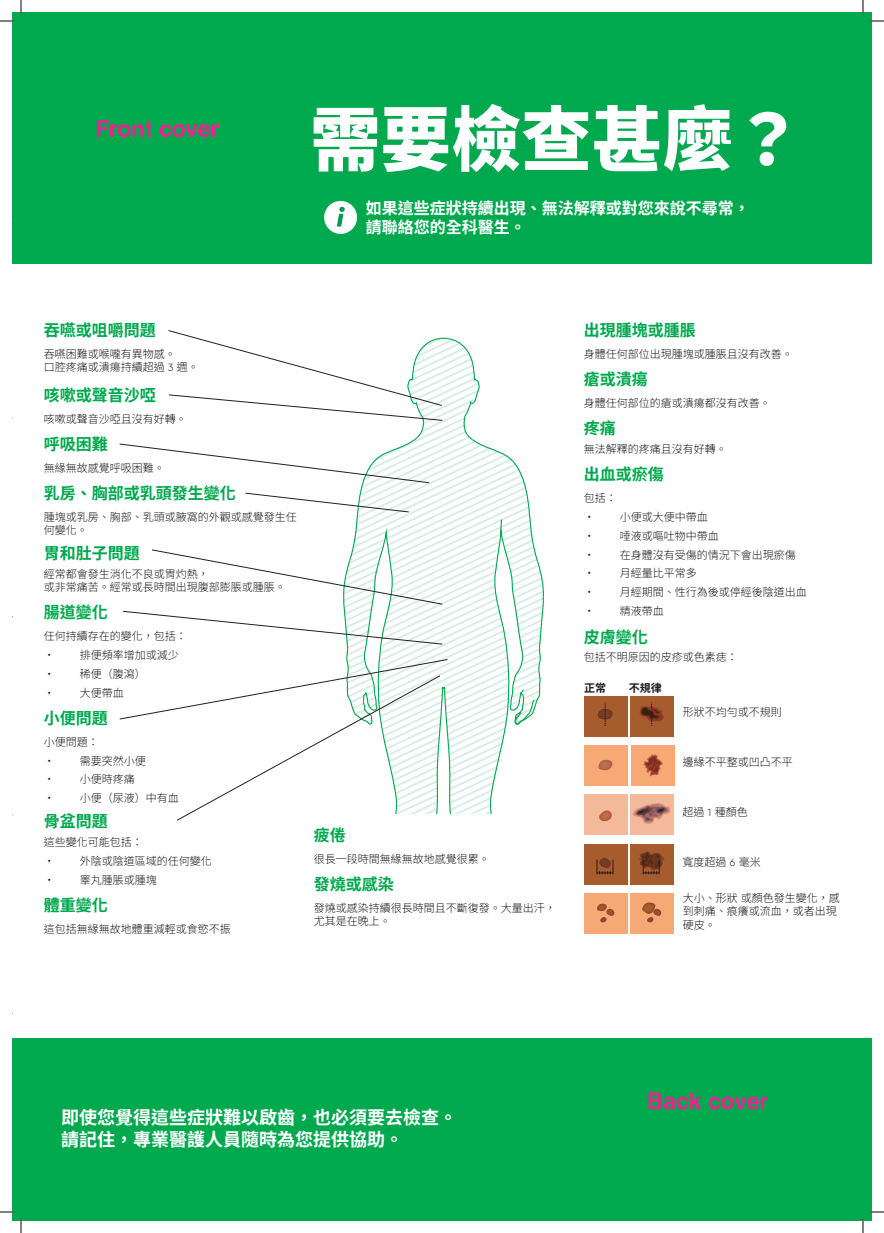
<style>
.page{position:relative;width:884px;height:1233px;background:#fff}
.page>*{position:absolute;margin:0;border:0;box-sizing:border-box;transform-origin:0 0}
.t1{font:900 70.3px "Noto Sans TC";color:#fff}
.t2{font:700 18px/21.6px "Noto Sans TC";color:#fff}
.t3{font:700 16px "Noto Sans TC";color:#00a94e}
.t4{font:700 16px/19.2px "Noto Sans TC";color:#fff}
.t5{font:300 11px/13.2px "Noto Sans TC";color:#231f20}
.t6{font:700 11px "Noto Sans TC";color:#231f20}
.s1{font-family:"Cera Pro Macmillan"}
</style>
<div class="page">
<div style="left:12px;top:12px;width:859px;height:252px;background:#00a94e"></div>
<div style="left:12px;top:1038px;width:859px;height:182px;background:#00a94e"></div>
<svg style="left:97px;top:120px;width:122px;height:17px"></svg>
<svg style="left:649px;top:1092px;width:119px;height:17px"></svg>
<div style="left:324px;top:201px;width:33px;height:33px;background:#fff;border-radius:50%"></div>
<svg style="left:337px;top:207px;width:8px;height:19px"></svg>
<div style="left:630px;top:696px;width:44px;height:41px;background:#a75c2e"></div>
<svg style="left:640px;top:702px;width:24px;height:24px"></svg>
<div style="left:584px;top:696px;width:44px;height:41px;background:#a75c2e"></div>
<svg style="left:598px;top:702px;width:15px;height:24px"></svg>
<div style="left:631px;top:745px;width:43px;height:41px;background:#f6a975"></div>
<svg style="left:643px;top:754px;width:20px;height:22px"></svg>
<div style="left:585px;top:745px;width:43px;height:41px;background:#f6a975"></div>
<svg style="left:598px;top:759px;width:15px;height:11px"></svg>
<div style="left:630px;top:794px;width:44px;height:41px;background:#f3b99a"></div>
<svg style="left:632px;top:803px;width:39px;height:21px"></svg>
<div style="left:584px;top:794px;width:43px;height:41px;background:#f3b99a"></div>
<svg style="left:599px;top:810px;width:13px;height:12px"></svg>
<div style="left:630px;top:844px;width:44px;height:40px;background:#a75c2e"></div>
<svg style="left:638px;top:851px;width:26px;height:23px"></svg>
<div style="left:584px;top:844px;width:43px;height:40px;background:#a75c2e"></div>
<svg style="left:597px;top:858px;width:17px;height:16px"></svg>
<div style="left:630px;top:892px;width:44px;height:41px;background:#f6a975"></div>
<svg style="left:642px;top:902px;width:19px;height:21px"></svg>
<div style="left:584px;top:892px;width:43px;height:41px;background:#f6a975"></div>
<svg style="left:597px;top:903px;width:17px;height:20px"></svg>
<svg style="left:346px;top:337px;width:198px;height:476px"></svg>
<svg style="left:500px;top:519px;width:3px;height:13px"></svg>
<svg style="left:513px;top:689px;width:22px;height:36px"></svg>
<svg style="left:168px;top:330px;width:275px;height:91px"></svg>
<svg style="left:119px;top:443px;width:311px;height:41px"></svg>
<svg style="left:245px;top:492px;width:165px;height:21px"></svg>
<svg style="left:123px;top:549px;width:320px;height:96px"></svg>
<svg style="left:119px;top:658px;width:330px;height:163px"></svg>
<svg style="left:0;top:1211px;width:15px;height:1px"></svg>
<svg style="left:869px;top:1211px;width:15px;height:1px"></svg>
<svg style="left:0;top:0;width:22px;height:22px"></svg>
<svg style="left:20px;top:1218px;width:2px;height:15px"></svg>
<svg style="left:862px;top:0;width:22px;height:22px"></svg>
<svg style="left:862px;top:1218px;width:2px;height:15px"></svg>
<h1 class="t1" style="left:310px;top:100px;width:494px">需要檢查甚麼？</h1>
<h3 class="t4" style="left:366px;top:198px;width:386px">如果這些症狀持續出現、無法解釋或對您來說不尋常，請聯絡您的全科醫生。</h3>
<h3 class="t3" style="left:44px;top:321px;width:113px">吞嚥或咀嚼問題</h3>
<p class="t5" style="left:44px;top:347px;width:157px">吞嚥困難或喉嚨有異物感。<br>口腔疼痛或潰瘍持續超過 <span class="s1">3</span> 週。</p>
<h3 class="t3" style="left:44px;top:386px;width:113px">咳嗽或聲音沙啞</h3>
<p class="t5" style="left:44px;top:412px;width:144px">咳嗽或聲音沙啞且沒有好轉。</p>
<h3 class="t3" style="left:44px;top:435px;width:65px">呼吸困難</h3>
<p class="t5" style="left:44px;top:461px;width:122px">無緣無故感覺呼吸困難。</p>
<h3 class="t3" style="left:44px;top:484px;width:193px">乳房、胸部或乳頭發生變化</h3>
<p class="t5" style="left:44px;top:510px;width:254px">腫塊或乳房、胸部、乳頭或腋窩的外觀或感覺發生任何變化。</p>
<h3 class="t3" style="left:44px;top:544px;width:97px">胃和肚子問題</h3>
<p class="t5" style="left:44px;top:567px;width:243px">經常都會發生消化不良或胃灼熱，<br>或非常痛苦。經常或長時間出現腹部膨脹或腫脹。</p>
<h3 class="t3" style="left:44px;top:603px;width:65px">腸道變化</h3>
<p class="t5" style="left:44px;top:629px;width:144px">任何持續存在的變化，包括：</p>
<p class="t5" style="left:44px;top:648px;width:137px">• 排便頻率增加或減少</p>
<p class="t5" style="left:44px;top:667px;width:104px">• 稀便（腹瀉）</p>
<p class="t5" style="left:44px;top:686px;width:82px">• 大便帶血</p>
<h3 class="t3" style="left:44px;top:709px;width:65px">小便問題</h3>
<p class="t5" style="left:44px;top:735px;width:56px">小便問題：</p>
<p class="t5" style="left:44px;top:754px;width:104px">• 需要突然小便</p>
<p class="t5" style="left:44px;top:773px;width:93px">• 小便時疼痛</p>
<p class="t5" style="left:44px;top:792px;width:137px">• 小便（尿液）中有血</p>
<h3 class="t3" style="left:44px;top:812px;width:65px">骨盆問題</h3>
<p class="t5" style="left:44px;top:835px;width:100px">這些變化可能包括：</p>
<p class="t5" style="left:44px;top:854px;width:170px">• 外陰或陰道區域的任何變化</p>
<p class="t5" style="left:44px;top:873px;width:115px">• 睪丸腫脹或腫塊</p>
<h3 class="t3" style="left:44px;top:896px;width:65px">體重變化</h3>
<p class="t5" style="left:44px;top:922px;width:188px">這包括無緣無故地體重減輕或食慾不振</p>
<h3 class="t3" style="left:314px;top:826px;width:33px">疲倦</h3>
<p class="t5" style="left:314px;top:852px;width:177px">很長一段時間無緣無故地感覺很累。</p>
<h3 class="t3" style="left:314px;top:875px;width:81px">發燒或感染</h3>
<p class="t5" style="left:314px;top:901px;width:243px">發燒或感染持續很長時間且不斷復發。大量出汗，尤其是在晚上。</p>
<h3 class="t3" style="left:584px;top:321px;width:113px">出現腫塊或腫脹</h3>
<p class="t5" style="left:584px;top:347px;width:210px">身體任何部位出現腫塊或腫脹且沒有改善。</p>
<h3 class="t3" style="left:584px;top:370px;width:65px">瘡或潰瘍</h3>
<p class="t5" style="left:584px;top:396px;width:188px">身體任何部位的瘡或潰瘍都沒有改善。</p>
<h3 class="t3" style="left:584px;top:419px;width:33px">疼痛</h3>
<p class="t5" style="left:584px;top:442px;width:144px">無法解釋的疼痛且沒有好轉。</p>
<h3 class="t3" style="left:584px;top:465px;width:81px">出血或瘀傷</h3>
<p class="t5" style="left:584px;top:491px;width:34px">包括：</p>
<p class="t5" style="left:584px;top:510px;width:126px">• 小便或大便中帶血</p>
<p class="t5" style="left:584px;top:529px;width:137px">• 唾液或嘔吐物中帶血</p>
<p class="t5" style="left:584px;top:548px;width:214px">• 在身體沒有受傷的情況下會出現瘀傷</p>
<p class="t5" style="left:584px;top:567px;width:115px">• 月經量比平常多</p>
<p class="t5" style="left:584px;top:586px;width:225px">• 月經期間、性行為後或停經後陰道出血</p>
<p class="t5" style="left:584px;top:605px;width:82px">• 精液帶血</p>
<h3 class="t3" style="left:584px;top:627px;width:65px">皮膚變化</h3>
<p class="t5" style="left:584px;top:651px;width:155px">包括不明原因的皮疹或色素痣：</p>
<p class="t6" style="left:584px;top:682px;width:23px">正常</p>
<p class="t6" style="left:629px;top:682px;width:34px">不規律</p>
<p class="t5" style="left:683px;top:706px;width:100px">形狀不均勻或不規則</p>
<p class="t5" style="left:683px;top:756px;width:111px">邊緣不平整或凹凸不平</p>
<p class="t5" style="left:682px;top:806px;width:67px">超過 <span class="s1">1</span> 種顏色</p>
<p class="t5" style="left:682px;top:856px;width:80px">寬度超過 <span class="s1">6</span> 毫米</p>
<p class="t5" style="left:683px;top:892px;width:159px">大小、形狀或顏色發生變化，感到刺痛、痕癢或流血，或者出現硬皮。</p>
<h2 class="t2" style="left:61px;top:1106px;width:397px">即使您覺得這些症狀難以啟齒，也必須要去檢查。請記住，專業醫護人員隨時為您提供協助。</h2>
</div>
